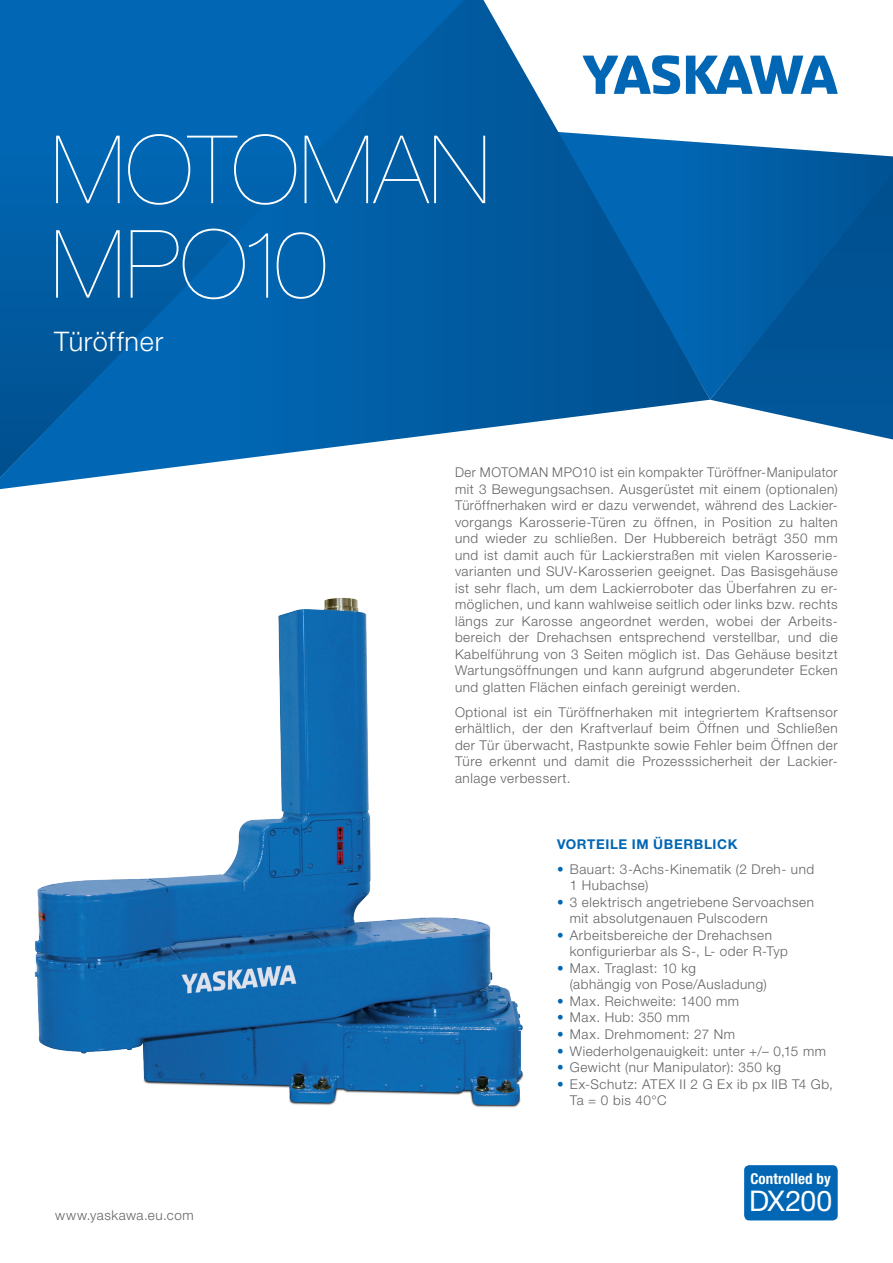
<style>
.page{position:relative;width:893px;height:1263px;background:#fff}
.page>*{position:absolute;margin:0;border:0;box-sizing:border-box;transform-origin:0 0}
.t1{font:200 94.5px/94.5px "Helvetica Neue LT Pro";color:#fff}
.t2{font:28.5px "Helvetica Neue LT Pro";letter-spacing:-.01em;color:#fff}
.t3{font:300 27px "Helvetica Neue LT Pro";letter-spacing:.025em;color:#fff}
.t4{font:700 condensed 15px "Helvetica Neue LT Pro";letter-spacing:.01em;color:#fff}
.Flyer_Grundtext{font:300 13.5px/16.5px "Helvetica Neue LT Pro";letter-spacing:.04em;color:#636366;text-align:justify}
.Flyer_Grundtext_mit{font:300 13.5px/16.5px "Helvetica Neue LT Pro";letter-spacing:.04em;color:#636366}
.Flyer_Head_bold_blau{font:700 13.5px "Helvetica Neue LT Pro";letter-spacing:.045em;color:#0166b3}
.s1{color:#0166b3}
</style>
<div class="page">
<svg style="left:712px;top:400px;width:181px;height:39px"></svg>
<svg style="left:710px;top:156px;width:183px;height:244px;background:#00589d"></svg>
<svg style="left:0;top:0;width:710px;height:489px;background:#1a70b1"></svg>
<div style="left:744px;top:1165px;width:94px;height:55px;background:#0166b3;border-radius:5px"></div>
<img style="left:34px;top:598px;width:490px;height:510px">
<svg style="left:483px;top:0;width:404px;height:156px"></svg>
<svg style="left:583px;top:55px;width:97px;height:39px"></svg>
<svg style="left:686px;top:56px;width:152px;height:38px"></svg>
<p class="t1" style="left:51px;top:122px;width:441px">MOTOMAN<br>MPO10</p>
<p class="t3" style="left:54px;top:325px;width:111px">Türöffner</p>
<p class="Flyer_Grundtext" style="left:55px;top:1207px;width:140px">www.yaskawa.eu.com</p>
<p class="Flyer_Grundtext" style="left:455px;top:464px;width:384px">Der MOTOMAN MPO10 ist ein kompakter Türöffner-Manipulator mit 3 Bewegungsachsen. Ausgerüstet mit einem (optionalen)<br>Türöffnerhaken wird er dazu verwendet, während des Lackier&shy;vorgangs Karosserie-Türen zu öffnen, in Position zu halten und wieder zu schließen. Der Hubbereich beträgt 350 mm und ist damit auch für Lackierstraßen mit vielen Karosserie&shy;varianten und SUV-Karosserien geeignet. Das Basisgehäuse ist sehr flach, um dem Lackierroboter das Überfahren zu er&shy;möglichen, und kann wahlweise seitlich oder links bzw. rechts längs zur Karosse angeordnet werden, wobei der Arbeits&shy;bereich der Drehachsen entsprechend verstellbar, und die Kabelführung von 3 Seiten möglich ist. Das Gehäuse besitzt Wartungsöffnungen und kann aufgrund abgerundeter Ecken und glatten Flächen einfach gereinigt werden.</p>
<p class="Flyer_Grundtext" style="left:455px;top:704px;width:384px">Optional ist ein Türöffnerhaken mit integriertem Kraftsensor erhältlich, der den Kraftverlauf beim Öffnen und Schließen der Tür überwacht, Rastpunkte sowie Fehler beim Öffnen der Türe erkennt und damit die Prozesssicherheit der Lackier&shy;anlage verbessert.</p>
<p class="Flyer_Head_bold_blau" style="left:557px;top:836px;width:182px">VORTEILE IM ÜBERBLICK</p>
<p class="Flyer_Grundtext_mit" style="left:570px;top:861px;width:246px;text-indent:-13px"><span class="s1">•</span> Bauart: 3-Achs-Kinematik (2 Dreh- und<br>1 Hubachse)</p>
<p class="Flyer_Grundtext_mit" style="left:570px;top:894px;width:246px;text-indent:-13px"><span class="s1">•</span> 3 elektrisch angetriebene Servoachsen mit absolutgenauen Pulscodern</p>
<p class="Flyer_Grundtext_mit" style="left:570px;top:927px;width:220px;text-indent:-13px"><span class="s1">•</span> Arbeitsbereiche der Drehachsen konfigurierbar als S-, L- oder R-Typ</p>
<p class="Flyer_Grundtext_mit" style="left:570px;top:960px;width:198px;text-indent:-13px"><span class="s1">•</span> Max. Traglast: 10 kg<br>(abhängig von Pose/Ausladung)</p>
<p class="Flyer_Grundtext_mit" style="left:557px;top:993px;width:184px"><span class="s1">•</span> Max. Reichweite: 1400 mm</p>
<p class="Flyer_Grundtext_mit" style="left:557px;top:1009px;width:134px"><span class="s1">•</span> Max. Hub: 350 mm</p>
<p class="Flyer_Grundtext_mit" style="left:557px;top:1026px;width:180px"><span class="s1">•</span> Max. Drehmoment: 27 Nm</p>
<p class="Flyer_Grundtext_mit" style="left:557px;top:1042px;width:270px"><span class="s1">•</span> Wiederholgenauigkeit: unter +/– 0,15 mm</p>
<p class="Flyer_Grundtext_mit" style="left:557px;top:1059px;width:225px"><span class="s1">•</span> Gewicht (nur Manipulator): 350 kg</p>
<p class="Flyer_Grundtext_mit" style="left:570px;top:1075px;width:265px;text-indent:-13px"><span class="s1">•</span> Ex-Schutz: ATEX II 2 G Ex ib px IIB T4 Gb,<br>Ta = 0 bis 40°C</p>
<p class="t4" style="left:750px;top:1170px;width:82px">Controlled by</p>
<h2 class="t2" style="left:749px;top:1184px;width:85px">DX200</h2>
</div>
